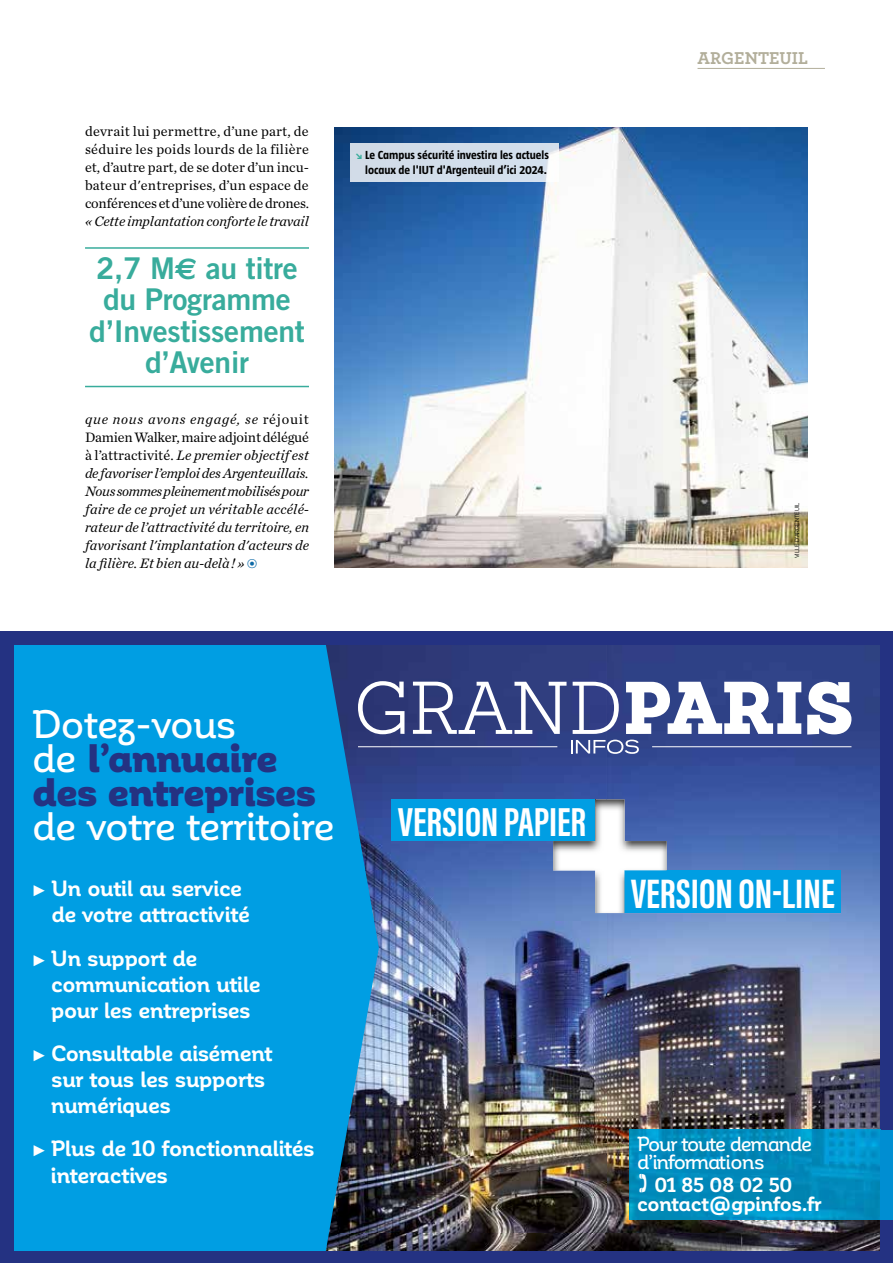
<style>
.page{position:relative;width:893px;height:1263px;background:#fff}
.page>*{position:absolute;margin:0;border:0;box-sizing:border-box;transform-origin:0 0}
.t1{font:700 42.3px "Acumin Pro Extra Cond";color:#fff}
.t2{font:700 41.7px "Acumin Pro Extra Cond";color:#fff}
.t3{font:900 39.15px/33.9px "Corporative Alt";letter-spacing:-.02em;color:#243282}
.t4{font:500 39.15px "Corporative Alt";letter-spacing:-.015em;color:#fff}
.t5{font:30px/31.5px "Trade Gothic Bold Two";letter-spacing:-.01em;color:#38ac9c;text-align:center}
.t6{font:700 21.75px/26.1px "Corporative Alt";letter-spacing:-.015em;color:#fff}
.t7{font:500 20.1px/18.9px "Corporative Alt";letter-spacing:-.055em;color:#fff}
.t8{font:700 20.1px/18.9px "Corporative Alt";letter-spacing:-.015em;color:#fff;text-align:center}
.t9{font:700 18px "Archer";color:#b2ae9a}
.t10{font:italic 14.25px/18px "Chronicle Text G1";color:#000;text-align:justify}
.t11{font:14.25px/18px "Chronicle Text G1";letter-spacing:-.015em;color:#000;text-align:justify}
.t12{font:700 12px/15px "Taz";color:#000;text-align:right}
.t13{font:6px "Panton";letter-spacing:.005em;color:#000}
.s1{font-family:"Euro Sans";font-weight:700}
.s2{font-style:normal}
.s3{font-style:normal;color:#0c69a6}
.s4{font-family:"Klavika";color:#38ac9c}
.s5{font-weight:500;color:#fff}
.s6{font-family:"Klavika Arrows"}
</style>
<div class="page">
<hr style="left:697px;top:68px;width:128px;height:1px;background:#b2ae9a">
<img style="left:379px;top:645px;width:502px;height:606px">
<svg style="left:13px;top:645px;width:366px;height:606px;background:#0397da"></svg>
<div style="left:392px;top:799px;width:203px;height:42px;background:#009ee3"></div>
<div style="left:624px;top:870px;width:217px;height:43px;background:#009ee3"></div>
<img style="left:553px;top:799px;width:114px;height:114px">
<img style="left:595px;top:799px;width:1px;height:42px">
<img style="left:624px;top:870px;width:43px;height:43px">
<div style="left:0;top:631px;width:893px;height:14px;background:#243282"></div>
<div style="left:0;top:631px;width:13px;height:632px;background:#243282"></div>
<div style="left:881px;top:631px;width:12px;height:632px;background:#243282"></div>
<div style="left:0;top:1251px;width:893px;height:12px;background:#243282"></div>
<img style="left:629px;top:1130px;width:252px;height:90px">
<div style="left:881px;top:1130px;width:12px;height:90px;background:#008ed2"></div>
<svg style="left:358px;top:681px;width:46px;height:53px"></svg>
<svg style="left:413px;top:682px;width:153px;height:52px"></svg>
<svg style="left:573px;top:682px;width:46px;height:52px"></svg>
<svg style="left:626px;top:682px;width:175px;height:52px"></svg>
<svg style="left:807px;top:682px;width:44px;height:52px"></svg>
<svg style="left:571px;top:740px;width:68px;height:14px"></svg>
<hr style="left:652px;top:746px;width:199px;height:1px;background:#fff">
<hr style="left:358px;top:746px;width:199px;height:1px;background:#fff">
<img style="left:334px;top:128px;width:474px;height:440px">
<div style="left:350px;top:143px;width:208px;height:39px;background:#d2deea"></div>
<hr style="left:85px;top:247px;width:224px;height:2px;background:#38ac9c">
<hr style="left:85px;top:386px;width:224px;height:1px;background:#38ac9c">
<svg style="left:639px;top:1174px;width:7px;height:19px"></svg>
<p class="t11" style="left:85px;top:121px;width:225px">devrait lui permettre, d’une part, de séduire les poids lourds de la filière et, d’autre part, de se doter d’un incu&shy;bateur d'entreprises, d’un espace de conférences et d’une volière de drones.</p>
<p class="t10" style="left:85px;top:211px;width:225px">« Cette implantation conforte le travail</p>
<h3 class="t5" style="left:89px;top:251px;width:217px">2,7 M<span class="s1">E</span> au titre du Programme d’Investissement d’Avenir</h3>
<p class="t10" style="left:85px;top:409px;width:226px">que nous avons engagé, se <span class="s2">réjouit Damien Walker, maire adjoint délégué à l’attractivité.</span> Le premier objectif est de favoriser l’emploi des Argenteuillais.<br>Nous sommes pleinement mobilisés pour faire de ce projet un véritable accélé&shy;rateur de l’attractivité du territoire, en favorisant l'implantation d'acteurs de la filière. Et bien au-delà ! » <span class="s3">•</span></p>
<p class="t12" style="left:355px;top:147px;width:195px"><span class="s4">•</span> Le Campus sécurité investira les actuels locaux de l'IUT d'Argenteuil d’ici 2024.</p>
<h3 class="t3" style="left:32px;top:708px;width:286px"><span class="s5">Dotez-vous<br>de</span> l’annuaire des entreprises</h3>
<h3 class="t4" style="left:32px;top:805px;width:304px">de votre territoire</h3>
<h2 class="t2" style="left:398px;top:796px;width:190px">VERSION PAPIER</h2>
<p class="t9" style="left:697px;top:44px;width:112px">ARGENTEUIL</p>
<p class="t13" style="left:793px;top:558px;width:57px;rotate:-90deg">VILLE D’ARGENTEUIL</p>
<h1 class="t1" style="left:631px;top:867px;width:205px">VERSION ON-LINE</h1>
<h3 class="t6" style="left:51px;top:876px;width:200px;text-indent:-19px"><span class="s6">5</span> Un outil au service de votre attractivité</h3>
<h3 class="t6" style="left:51px;top:945px;width:211px;text-indent:-19px"><span class="s6">5</span> Un support de communication utile pour les entreprises</h3>
<h3 class="t6" style="left:51px;top:1041px;width:223px;text-indent:-19px"><span class="s6">5</span> Consultable aisément sur tous les supports numériques</h3>
<h3 class="t6" style="left:51px;top:1136px;width:265px;text-indent:-19px"><span class="s6">5</span> Plus de 10 fonctionnalités interactives</h3>
<h3 class="t7" style="left:637px;top:1134px;width:176px">Pour toute demande d’informations</h3>
<h3 class="t8" style="left:637px;top:1176px;width:186px">01 85 08 02 50 contact@gpinfos.fr</h3>
</div>
